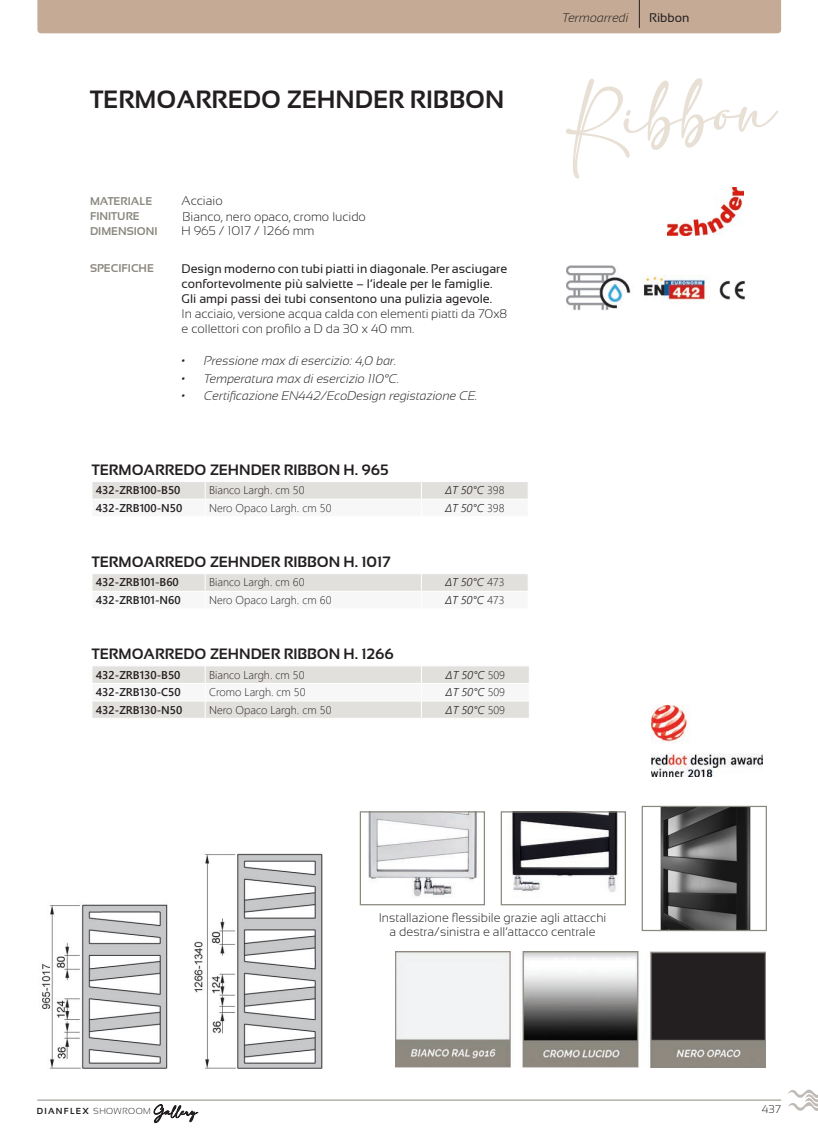
<style>
.page{position:relative;width:818px;height:1137px;background:#fff}
.page>*{position:absolute;margin:0;border:0;box-sizing:border-box;transform-origin:0 0}
.t1{font:50.12px "adelia";color:#e8dfd5}
.t2{font:700 25px "Sansation";color:#231f20}
.t3{font:700 15px "Sansation";color:#231f20}
.t4{font:300 12.5px/14.9px "Sansation";color:#231f20}
.t5{font:12.5px/14.9px "Sansation";color:#231f20}
.t6{font:italic 300 12.5px "Sansation";color:#231f20}
.t7{font:11.25px "Webly Sleek UI Light";color:#231f20}
.t8{font:11.25px "Webly Sleek UI Semibold";color:#231f20}
.t9{font:italic 11.25px "Webly Sleek UI Semilight";color:#231f20}
.t10{font:700 11.25px "Sansation";color:#8b887f}
.t11{font:300 11.25px "Sansation";color:#231f20}
.t12{font:700 8.75px "Sansation";letter-spacing:.14em;color:#231f20}
.s1{font-family:"Webly Sleek UI Light";font-style:normal}
.s2{font-weight:300}
.s3{font-family:"adelia";font-weight:400}
</style>
<div class="page">
<div style="left:37px;top:0;width:744px;height:33px;background:#c5ab95"></div>
<svg style="left:788px;top:1089px;width:30px;height:22px"></svg>
<div style="left:92px;top:574px;width:436px;height:17px;background:#e2e0dd"></div>
<div style="left:92px;top:482px;width:436px;height:17px;background:#e2e0dd"></div>
<img style="left:660px;top:808px;width:91px;height:121px">
<div style="left:642px;top:806px;width:125px;height:125px;border:1px solid #8b887f"></div>
<img style="left:42px;top:853px;width:281px;height:216px">
<hr style="left:37px;top:1100px;width:744px;height:1px;background:#8b887f">
<img style="left:566px;top:265px;width:179px;height:45px">
<svg style="left:92px;top:666px;width:437px;height:52px"></svg>
<img style="left:512px;top:813px;width:106px;height:79px">
<div style="left:501px;top:811px;width:125px;height:94px;border:1px solid #8b887f"></div>
<img style="left:652px;top:705px;width:111px;height:71px">
<img style="left:368px;top:813px;width:109px;height:84px">
<div style="left:360px;top:811px;width:125px;height:94px;border:1px solid #8b887f"></div>
<img style="left:667px;top:187px;width:77px;height:49px">
<img style="left:395px;top:951px;width:371px;height:116px">
<p class="t2" style="left:90px;top:86px;width:416px">TERMOARREDO ZEHNDER RIBBON</p>
<p class="t10" style="left:90px;top:195px;width:64px">MATERIALE</p>
<p class="t10" style="left:90px;top:210px;width:51px">FINITURE</p>
<p class="t10" style="left:90px;top:225px;width:69px">DIMENSIONI</p>
<p class="t4" style="left:182px;top:193px;width:43px">Acciaio</p>
<p class="t4" style="left:182px;top:209px;width:185px">Bianco, nero opaco, cromo lucido</p>
<p class="t4" style="left:182px;top:224px;width:134px">H 965 / 1017 / 1266 mm</p>
<p class="t10" style="left:90px;top:262px;width:65px">SPECIFICHE</p>
<p class="t5" style="left:182px;top:262px;width:327px">Design moderno con tubi piatti in diagonale. Per asciugare confortevolmente più salviette – l’ideale per le famiglie.</p>
<p class="t5" style="left:182px;top:291px;width:312px">Gli ampi passi dei tubi consentono una pulizia agevole.</p>
<p class="t4" style="left:182px;top:306px;width:327px">In acciaio, versione acqua calda con elementi piatti da 70x8 e collettori con profilo a D da 30 x 40 mm.</p>
<p class="t6" style="left:182px;top:354px;width:217px">• Pressione max di esercizio: 4,0 bar.</p>
<p class="t6" style="left:182px;top:371px;width:220px">• Temperatura max di esercizio 110°C.</p>
<p class="t6" style="left:182px;top:389px;width:298px">• Certificazione EN442/EcoDesign registazione CE.</p>
<p class="t3" style="left:92px;top:461px;width:298px">TERMOARREDO ZEHNDER RIBBON H. 965</p>
<p class="t8" style="left:96px;top:482px;width:86px">432-ZRB100-B50</p>
<p class="t7" style="left:209px;top:482px;width:97px">Bianco Largh. cm 50</p>
<p class="t9" style="left:445px;top:482px;width:61px">ΔT 50°C <span class="s1">398</span></p>
<p class="t8" style="left:96px;top:499px;width:88px">432-ZRB100-N50</p>
<p class="t7" style="left:209px;top:499px;width:124px">Nero Opaco Largh. cm 50</p>
<p class="t9" style="left:445px;top:500px;width:61px">ΔT 50°C <span class="s1">398</span></p>
<p class="t3" style="left:92px;top:553px;width:301px">TERMOARREDO ZEHNDER RIBBON H. 1017</p>
<p class="t8" style="left:96px;top:574px;width:85px">432-ZRB101-B60</p>
<p class="t7" style="left:209px;top:574px;width:97px">Bianco Largh. cm 60</p>
<p class="t9" style="left:445px;top:575px;width:61px">ΔT 50°C <span class="s1">473</span></p>
<p class="t8" style="left:96px;top:591px;width:86px">432-ZRB101-N60</p>
<p class="t7" style="left:209px;top:591px;width:124px">Nero Opaco Largh. cm 60</p>
<p class="t9" style="left:445px;top:592px;width:61px">ΔT 50°C <span class="s1">473</span></p>
<p class="t3" style="left:92px;top:645px;width:303px">TERMOARREDO ZEHNDER RIBBON H. 1266</p>
<p class="t8" style="left:96px;top:666px;width:86px">432-ZRB130-B50</p>
<p class="t7" style="left:209px;top:666px;width:97px">Bianco Largh. cm 50</p>
<p class="t9" style="left:446px;top:667px;width:61px">ΔT 50°C <span class="s1">509</span></p>
<p class="t8" style="left:96px;top:683px;width:86px">432-ZRB130-C50</p>
<p class="t7" style="left:209px;top:684px;width:98px">Cromo Largh. cm 50</p>
<p class="t9" style="left:446px;top:684px;width:61px">ΔT 50°C <span class="s1">509</span></p>
<p class="t8" style="left:96px;top:701px;width:88px">432-ZRB130-N50</p>
<p class="t7" style="left:209px;top:701px;width:124px">Nero Opaco Largh. cm 50</p>
<p class="t9" style="left:446px;top:702px;width:61px">ΔT 50°C <span class="s1">509</span></p>
<p class="t6" style="left:563px;top:11px;width:68px">Termoarredi</p>
<p class="t5" style="left:649px;top:11px;width:42px">Ribbon</p>
<p class="t1" style="left:563px;top:95px;width:212px;rotate:-4deg">Ribbon</p>
<p class="t4" style="left:379px;top:910px;width:229px">Installazione flessibile grazie agli attacchi</p>
<p class="t4" style="left:390px;top:924px;width:208px">a destra/sinistra e all’attacco centrale</p>
<p class="t12" style="left:37px;top:1106px;width:162px">DIANFLEX <span class="s2">SHOWROOM</span> <span class="s3">Gallery</span></p>
<p class="t11" style="left:762px;top:1102px;width:21px">437</p>
</div>
